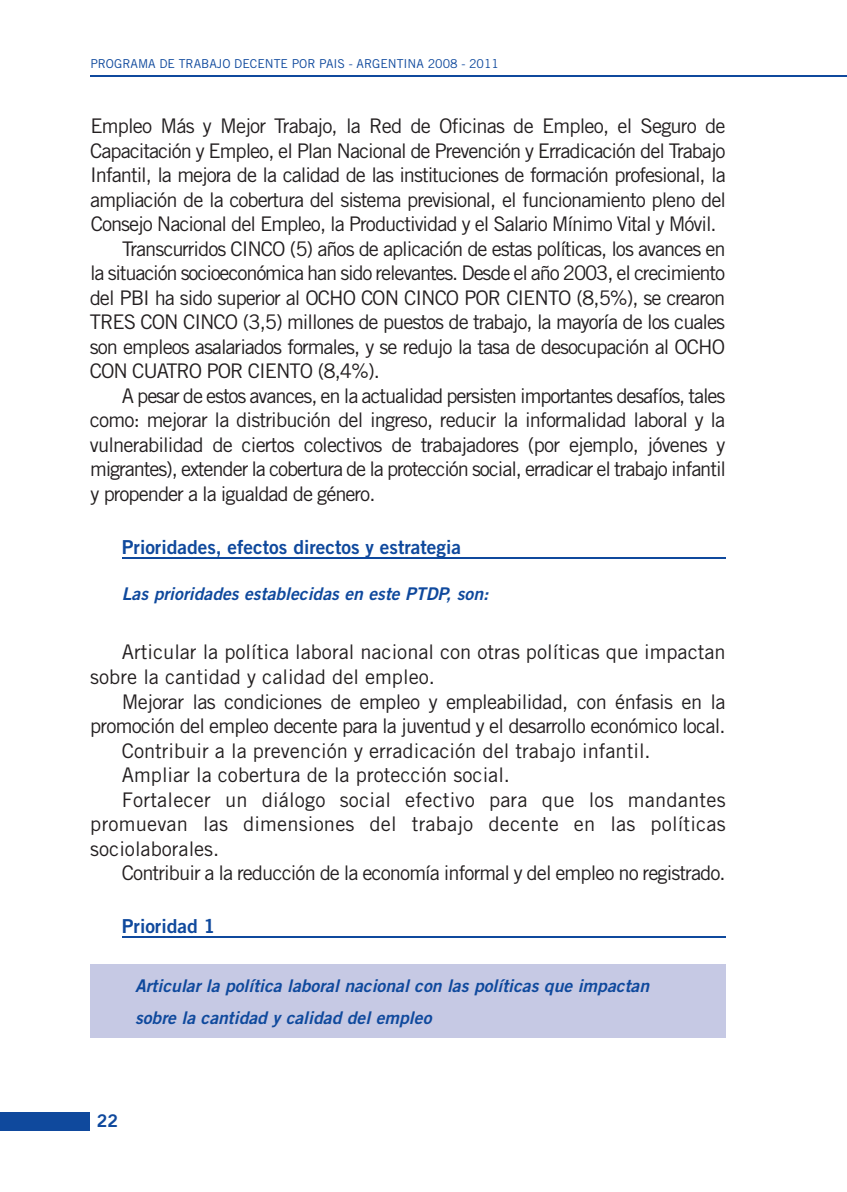
<style>
.page{position:relative;width:847px;height:1192px;background:#fff}
.page>*{position:absolute;margin:0;border:0;box-sizing:border-box;transform-origin:0 0}
.t1{font:20.12px "Trade Gothic";letter-spacing:-.05em;color:#231f20}
.t2{font:20.12px/24.5px "Trade Gothic";color:#231f20}
.t3{font:20.12px "Trade Gothic";letter-spacing:.01em;color:#231f20}
.t4{font:20.12px "Trade Gothic";letter-spacing:-.03em;color:#231f20}
.t5{font:19.25px "Trade Gothic Bold Two";color:#0f499d}
.t6{font:italic 17.5px/31.5px "Trade Gothic Bold Two";letter-spacing:.005em;color:#0f499d}
.t7{font:17.5px "Trade Gothic Bold Two";color:#0f499d}
.t8{font:12.25px "Trade Gothic";color:#0f499d}
</style>
<div class="page">
<div style="left:90px;top:964px;width:635px;height:73px;background:#c6c9e4"></div>
<hr style="left:122px;top:557px;width:603px;height:2px;background:#0f499d">
<hr style="left:122px;top:936px;width:603px;height:1px;background:#0f499d">
<hr style="left:90px;top:75px;width:754px;height:2px;background:#0f499d">
<div style="left:0;top:1111px;width:90px;height:19px;background:#0f499d"></div>
<p class="t8" style="left:90px;top:59px;width:410px">PROGRAMA DE TRABAJO DECENTE POR PAIS - ARGENTINA 2008 - 2011</p>
<p class="t1" style="left:90px;top:119px;width:636px">Empleo Más y Mejor Trabajo, la Red de Oficinas de Empleo, el Seguro de</p>
<p class="t1" style="left:90px;top:143px;width:637px">Capacitación y Empleo, el Plan Nacional de Prevención y Erradicación del Trabajo</p>
<p class="t1" style="left:90px;top:168px;width:637px">Infantil, la mejora de la calidad de las instituciones de formación profesional, la</p>
<p class="t1" style="left:90px;top:192px;width:637px">ampliación de la cobertura del sistema previsional, el funcionamiento pleno del</p>
<p class="t1" style="left:91px;top:217px;width:627px">Consejo Nacional del Empleo, la Productividad y el Salario Mínimo Vital y Móvil.</p>
<p class="t1" style="left:122px;top:241px;width:605px">Transcurridos CINCO (5) años de aplicación de estas políticas, los avances en</p>
<p class="t1" style="left:90px;top:266px;width:636px">la situación socioeconómica han sido relevantes. Desde el año 2003, el crecimiento</p>
<p class="t1" style="left:90px;top:290px;width:637px">del PBI ha sido superior al OCHO CON CINCO POR CIENTO (8,5%), se crearon</p>
<p class="t1" style="left:90px;top:315px;width:636px">TRES CON CINCO (3,5) millones de puestos de trabajo, la mayoría de los cuales</p>
<p class="t1" style="left:90px;top:339px;width:636px">son empleos asalariados formales, y se redujo la tasa de desocupación al OCHO</p>
<p class="t1" style="left:90px;top:364px;width:291px">CON CUATRO POR CIENTO (8,4%).</p>
<p class="t1" style="left:122px;top:388px;width:605px">A pesar de estos avances, en la actualidad persisten importantes desafíos, tales</p>
<p class="t1" style="left:90px;top:413px;width:636px">como: mejorar la distribución del ingreso, reducir la informalidad laboral y la</p>
<p class="t1" style="left:90px;top:437px;width:637px">vulnerabilidad de ciertos colectivos de trabajadores (por ejemplo, jóvenes y</p>
<p class="t1" style="left:90px;top:462px;width:637px">migrantes), extender la cobertura de la protección social, erradicar el trabajo infantil</p>
<p class="t1" style="left:91px;top:486px;width:286px">y propender a la igualdad de género.</p>
<p class="t5" style="left:122px;top:539px;width:341px">Prioridades, efectos directos y estrategia</p>
<p class="t6" style="left:122px;top:579px;width:368px">Las prioridades establecidas en este PTDP, son:</p>
<p class="t2" style="left:90px;top:641px;width:636px;text-indent:32px">Articular la política laboral nacional con otras políticas que impactan sobre la cantidad y calidad del empleo.</p>
<p class="t4" style="left:122px;top:693px;width:605px">Mejorar las condiciones de empleo y empleabilidad, con énfasis en la</p>
<p class="t1" style="left:90px;top:718px;width:636px">promoción del empleo decente para la juventud y el desarrollo económico local.</p>
<p class="t2" style="left:122px;top:739px;width:530px">Contribuir a la prevención y erradicación del trabajo infantil.</p>
<p class="t2" style="left:122px;top:764px;width:389px">Ampliar la cobertura de la protección social.</p>
<p class="t3" style="left:122px;top:791px;width:605px">Fortalecer un diálogo social efectivo para que los mandantes</p>
<p class="t3" style="left:90px;top:816px;width:636px">promuevan las dimensiones del trabajo decente en las políticas</p>
<p class="t2" style="left:90px;top:837px;width:131px">sociolaborales.</p>
<p class="t1" style="left:122px;top:865px;width:605px">Contribuir a la reducción de la economía informal y del empleo no registrado.</p>
<p class="t5" style="left:122px;top:918px;width:95px">Prioridad 1</p>
<p class="t6" style="left:135px;top:971px;width:515px">Articular la política laboral nacional con las políticas que impactan sobre la cantidad y calidad del empleo</p>
<p class="t7" style="left:97px;top:1113px;width:23px">22</p>
</div>
